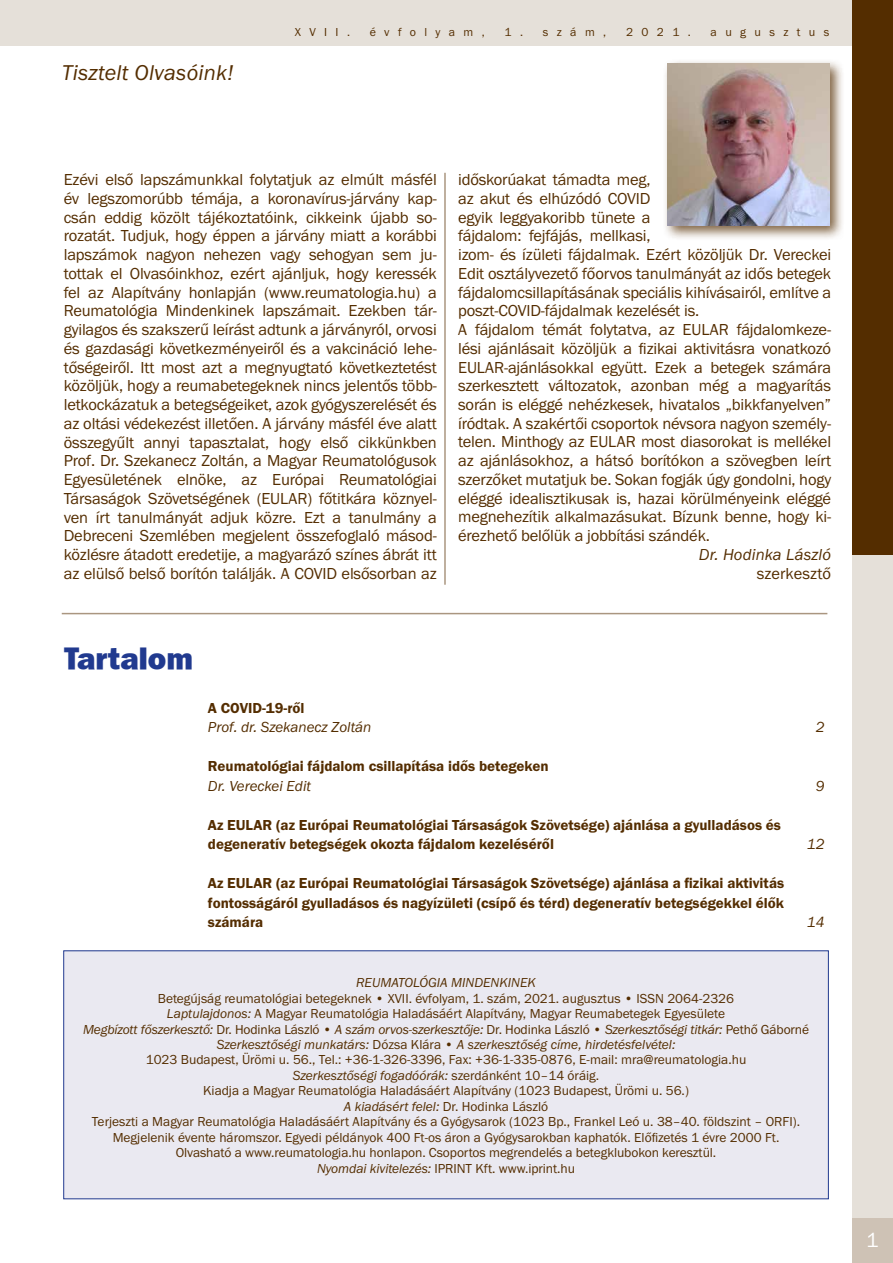
<style>
.page{position:relative;width:893px;height:1263px;background:#fff}
.page>*{position:absolute;margin:0;border:0;box-sizing:border-box;transform-origin:0 0}
.t1{font:30.6px "Franklin Gothic Hv PFL Normal";color:#213a8f}
.t2{font:22.2px "BM Franklin Gothic URW Boo Ita";letter-spacing:.01em;color:#542d00}
.t3{font:21px "BM Franklin Gothic URW Boo";color:#fff}
.t4{font:16.5px/18.8px "BM Franklin Gothic URW Boo";letter-spacing:-.01em;color:#542d00;text-align:justify}
.t5{font:16.5px "BM Franklin Gothic URW Boo Ita";letter-spacing:.01em;color:#542d00}
.t6{font:16.5px "BM Franklin Gothic URW Boo";letter-spacing:.01em;color:#542d00}
.t7{font:15px/19.5px "BM Franklin Gothic URW Dem";color:#542d00}
.t8{font:15px "BM Franklin Gothic URW Boo Ita";color:#542d00}
.t9{font:13.5px/15.5px "BM Franklin Gothic URW Boo";color:#542d00;text-align:center}
.t10{font:13.5px/15.5px "BM Franklin Gothic URW Boo Ita";letter-spacing:-.005em;color:#542d00;text-align:center}
.t11{font:12px "BM Franklin Gothic URW Boo";letter-spacing:.7em;color:#542d00}
.s1{font-family:"BM Franklin Gothic URW Boo Ita"}
.s2{font-family:"BM Franklin Gothic URW Boo"}
</style>
<div class="page">
<div style="left:852px;top:1217px;width:41px;height:46px;background:#cec2b5"></div>
<div style="left:852px;top:555px;width:41px;height:662px;background:#e5e0d9"></div>
<div style="left:0;top:0;width:893px;height:46px;background:#e5e0d9"></div>
<div style="left:852px;top:0;width:41px;height:555px;background:#542d00"></div>
<div style="left:64px;top:951px;width:764px;height:248px;background:#eae9f1"></div>
<hr style="left:444px;top:173px;width:2px;height:412px;background:#aa9680">
<hr style="left:62px;top:613px;width:765px;height:1px;background:#aa9680">
<div style="left:663px;top:59px;width:181px;height:182px;background:#542d00;opacity:.75"></div>
<img style="left:668px;top:64px;width:161px;height:161px">
<h2 class="t2" style="left:62px;top:59px;width:173px">Tisztelt Olvasóink!</h2>
<p class="t11" style="left:295px;top:24px;width:57px">XVII.</p>
<p class="t11" style="left:370px;top:24px;width:116px">évfolyam,</p>
<p class="t11" style="left:505px;top:24px;width:103px">1. szám,</p>
<p class="t11" style="left:626px;top:24px;width:66px">2021.</p>
<p class="t11" style="left:711px;top:24px;width:120px">augusztus</p>
<p class="t4" style="left:64px;top:171px;width:375px">Ezévi első lapszámunkkal folytatjuk az elmúlt másfél év legszomorúbb témája, a koronavírus-járvány kap&shy;csán eddig közölt tájékoztatóink, cikkeink újabb so&shy;rozatát. Tudjuk, hogy éppen a járvány miatt a korábbi lapszámok nagyon nehezen vagy sehogyan sem ju&shy;tottak el Olvasóinkhoz, ezért ajánljuk, hogy keressék fel az Alapítvány honlapján (www.reumatologia.hu) a Reumatológia Mindenkinek lapszámait. Ezekben tár&shy;gyilagos és szakszerű leírást adtunk a járványról, orvosi és gazdasági következményeiről és a vakcináció lehe&shy;tőségeiről. Itt most azt a megnyugtató következtetést közöljük, hogy a reumabetegeknek nincs jelentős több&shy;letkockázatuk a betegségeiket, azok gyógyszerelését és az oltási védekezést illetően. A járvány másfél éve alatt összegyűlt annyi tapasztalat, hogy első cikkünkben Prof. Dr. Szekanecz Zoltán, a Magyar Reumatológusok Egyesületének elnöke, az Európai Reumatológiai Társaságok Szövetségének (EULAR) főtitkára köznyel&shy;ven írt tanulmányát adjuk közre. Ezt a tanulmány a Debreceni Szemlében megjelent összefoglaló másod&shy;közlésre átadott eredetije, a magyarázó színes ábrát itt az elülső belső borítón találják. A COVID elsősorban az</p>
<p class="t4" style="left:458px;top:170px;width:375px;text-align:left">időskorúakat támadta meg,<br>az akut és elhúzódó COVID<br>egyik leggyakoribb tünete a<br>fájdalom: fejfájás, mellkasi,<br>izom- és ízületi fájdalmak. Ezért közöljük Dr. Vereckei Edit osztályvezető főorvos tanulmányát az idős betegek fájdalomcsillapításának speciális kihívásairól, említve a poszt-COVID-fájdalmak kezelését is.<br>A fájdalom témát folytatva, az EULAR fájdalomkeze&shy;lési ajánlásait közöljük a fizikai aktivitásra vonatkozó EULAR-ajánlásokkal együtt. Ezek a betegek számára szerkesztett változatok, azonban még a magyarítás során is eléggé nehézkesek, hivatalos „bikkfanyelven” íródtak. A szakértői csoportok névsora nagyon személy&shy;telen. Minthogy az EULAR most diasorokat is mellékel az ajánlásokhoz, a hátsó borítókon a szövegben leírt szerzőket mutatjuk be. Sokan fogják úgy gondolni, hogy eléggé idealisztikusak is, hazai körülményeink eléggé megnehezítik alkalmazásukat. Bízunk benne, hogy ki&shy;érezhető belőlük a jobbítási szándék.</p>
<p class="t5" style="left:699px;top:544px;width:134px">Dr. Hodinka László</p>
<p class="t6" style="left:757px;top:563px;width:76px">szerkesztő</p>
<h1 class="t1" style="left:64px;top:638px;width:130px">Tartalom</h1>
<p class="t7" style="left:208px;top:698px;width:98px">A COVID-19-ről</p>
<p class="t8" style="left:208px;top:718px;width:165px">Prof. dr. Szekanecz Zoltán</p>
<p class="t8" style="left:816px;top:718px;width:10px">2</p>
<p class="t7" style="left:208px;top:757px;width:342px">Reumatológiai fájdalom csillapítása idős betegeken</p>
<p class="t8" style="left:208px;top:776px;width:105px">Dr. Vereckei Edit</p>
<p class="t8" style="left:816px;top:776px;width:10px">9</p>
<p class="t7" style="left:208px;top:815px;width:574px">Az EULAR (az Európai Reumatológiai Társaságok Szövetsége) ajánlása a gyulladásos és degeneratív betegségek okozta fájdalom kezeléséről</p>
<p class="t8" style="left:807px;top:835px;width:19px">12</p>
<p class="t7" style="left:208px;top:874px;width:578px;text-align:justify">Az EULAR (az Európai Reumatológiai Társaságok Szövetsége) ajánlása a fizikai aktivitás fontosságáról gyulladásos és nagyízületi (csípő és térd) degeneratív betegségekkel élők számára</p>
<p class="t8" style="left:807px;top:913px;width:19px">14</p>
<p class="t10" style="left:356px;top:975px;width:182px">REUMATOLÓGIA MINDENKINEK</p>
<p class="t9" style="left:158px;top:990px;width:578px">Betegújság reumatológiai betegeknek • XVII. évfolyam, 1. szám, 2021. augusztus • ISSN 2064-2326<br><span class="s1">Laptulajdonos:</span> A Magyar Reumatológia Haladásáért Alapítvány, Magyar Reumabetegek Egyesülete</p>
<p class="t10" style="left:83px;top:1021px;width:727px">Megbízott főszerkesztő: <span class="s2">Dr. Hodinka László •</span> A szám orvos-szerkesztője: <span class="s2">Dr. Hodinka László •</span> Szerkesztőségi titkár: <span class="s2">Pethő Gáborné<br></span>Szerkesztőségi munkatárs: <span class="s2">Dózsa Klára •</span> A szerkesztőség címe, hirdetésfelvétel:</p>
<p class="t9" style="left:146px;top:1052px;width:602px">1023 Budapest, Ürömi u. 56., Tel.: +36-1-326-3396, Fax: +36-1-335-0876, E-mail: mra@reumatologia.hu</p>
<p class="t10" style="left:293px;top:1068px;width:308px">Szerkesztőségi fogadóórák: <span class="s2">szerdánként 10–14 óráig.</span></p>
<p class="t9" style="left:203px;top:1083px;width:487px">Kiadja a Magyar Reumatológia Haladásáért Alapítvány (1023 Budapest, Ürömi u. 56.)</p>
<p class="t10" style="left:344px;top:1099px;width:206px">A kiadásért felel: <span class="s2">Dr. Hodinka László</span></p>
<p class="t9" style="left:92px;top:1114px;width:710px">Terjeszti a Magyar Reumatológia Haladásáért Alapítvány és a Gyógysarok (1023 Bp., Frankel Leó u. 38–40. földszint – ORFI).<br>Megjelenik évente háromszor. Egyedi példányok 400 Ft-os áron a Gyógysarokban kaphatók. Előfizetés 1 évre 2000 Ft.<br>Olvasható a www.reumatologia.hu honlapon. Csoportos megrendelés a betegklubokon keresztül.<br><span class="s1">Nyomdai kivitelezés:</span> IPRINT Kft. www.iprint.hu</p>
<p class="t3" style="left:866px;top:1226px;width:14px">1</p>
</div>
